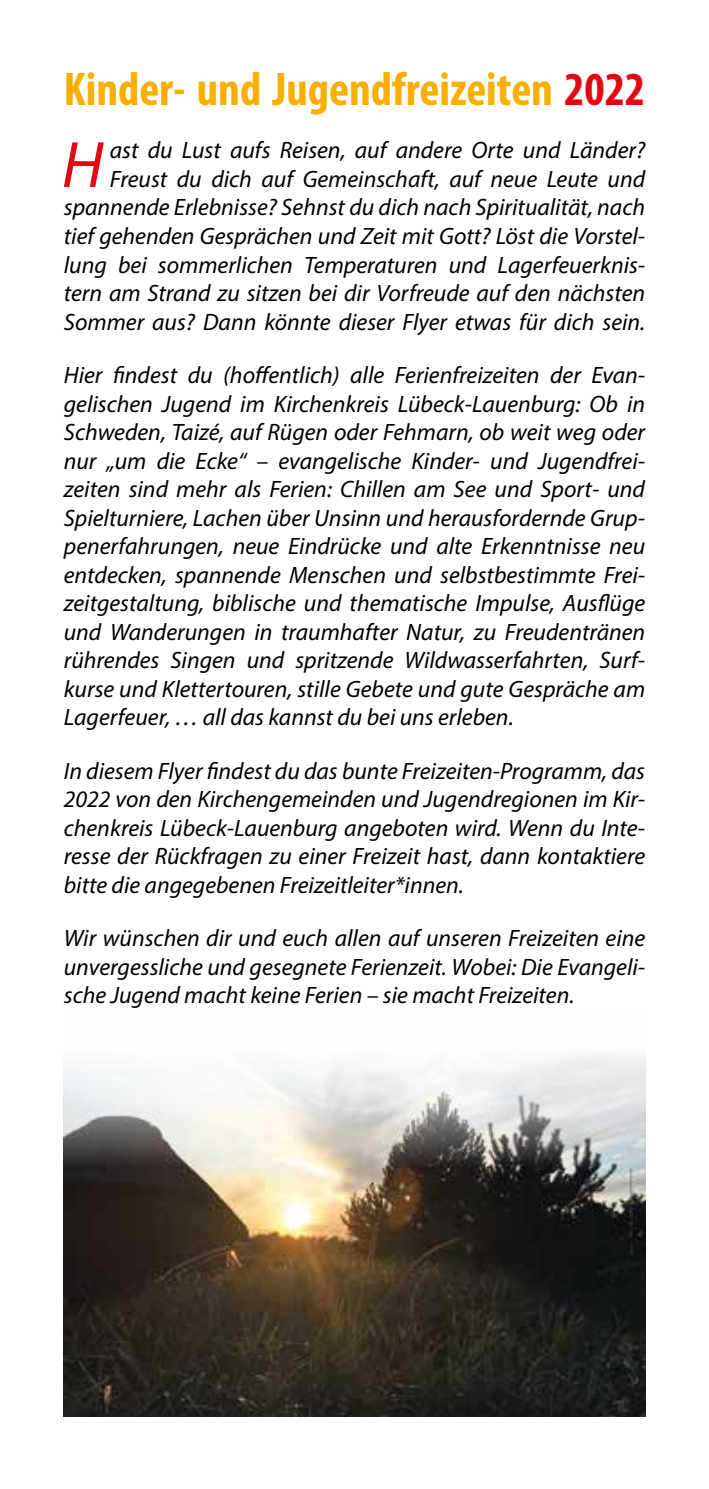
<style>
.page{position:relative;width:709px;height:1489px;background:#fff}
.page>*{position:absolute;margin:0;border:0;box-sizing:border-box;transform-origin:0 0}
.t1{font:italic 66px "Myriad Pro";color:#e30613}
.t2{font:700 condensed 47.5px "Myriad Pro";color:#f9ae00}
.t3{font:italic 23.75px/28.5px "Myriad Pro";color:#000;text-align:justify}
.s1{color:#e30613}
</style>
<div class="page">
<img style="left:64px;top:1055px;width:581px;height:361px">
<h2 class="t2" style="left:64px;top:63px;width:583px">Kinder- und Jugendfreizeiten <span class="s1">2022</span></h2>
<h1 class="t1" style="left:62px;top:124px;width:43px">H</h1>
<p class="t3" style="left:64px;top:136px;width:583px;text-align:right">ast du Lust aufs Reisen, auf andere Orte und Länder?<br>Freust du dich auf Gemeinschaft, auf neue Leute und spannende Erlebnisse? Sehnst du dich nach Spiritualität, nach tief gehenden Gesprächen und Zeit mit Gott? Löst die Vorstel&shy;lung bei sommerlichen Temperaturen und Lagerfeuerknis&shy;tern am Strand zu sitzen bei dir Vorfreude auf den nächsten Sommer aus? Dann könnte dieser Flyer etwas für dich sein.</p>
<p class="t3" style="left:64px;top:360px;width:583px">Hier findest du (hoffentlich) alle Ferienfreizeiten der Evan&shy;gelischen Jugend im Kirchenkreis Lübeck-Lauenburg: Ob in Schweden, Taizé, auf Rügen oder Fehmarn, ob weit weg oder nur „um die Ecke“ – evangelische Kinder- und Jugendfrei&shy;zeiten sind mehr als Ferien: Chillen am See und Sport- und Spielturniere, Lachen über Unsinn und herausfordernde Grup&shy;penerfahrungen, neue Eindrücke und alte Erkenntnisse neu entdecken, spannende Menschen und selbstbestimmte Frei&shy;zeitgestaltung, biblische und thematische Impulse, Ausflüge und Wanderungen in traumhafter Natur, zu Freudentränen rührendes Singen und spritzende Wildwasserfahrten, Surf&shy;kurse und Klettertouren, stille Gebete und gute Gespräche am Lagerfeuer, … all das kannst du bei uns erleben.</p>
<p class="t3" style="left:64px;top:756px;width:583px">In diesem Flyer findest du das bunte Freizeiten-Programm, das 2022 von den Kirchengemeinden und Jugendregionen im Kir&shy;chenkreis Lübeck-Lauenburg angeboten wird. Wenn du Inte&shy;resse der Rückfragen zu einer Freizeit hast, dann kontaktiere bitte die angegebenen Freizeitleiter*innen.</p>
<p class="t3" style="left:64px;top:923px;width:583px">Wir wünschen dir und euch allen auf unseren Freizeiten eine unvergessliche und gesegnete Ferienzeit. Wobei: Die Evangeli&shy;sche Jugend macht keine Ferien – sie macht Freizeiten.</p>
</div>
